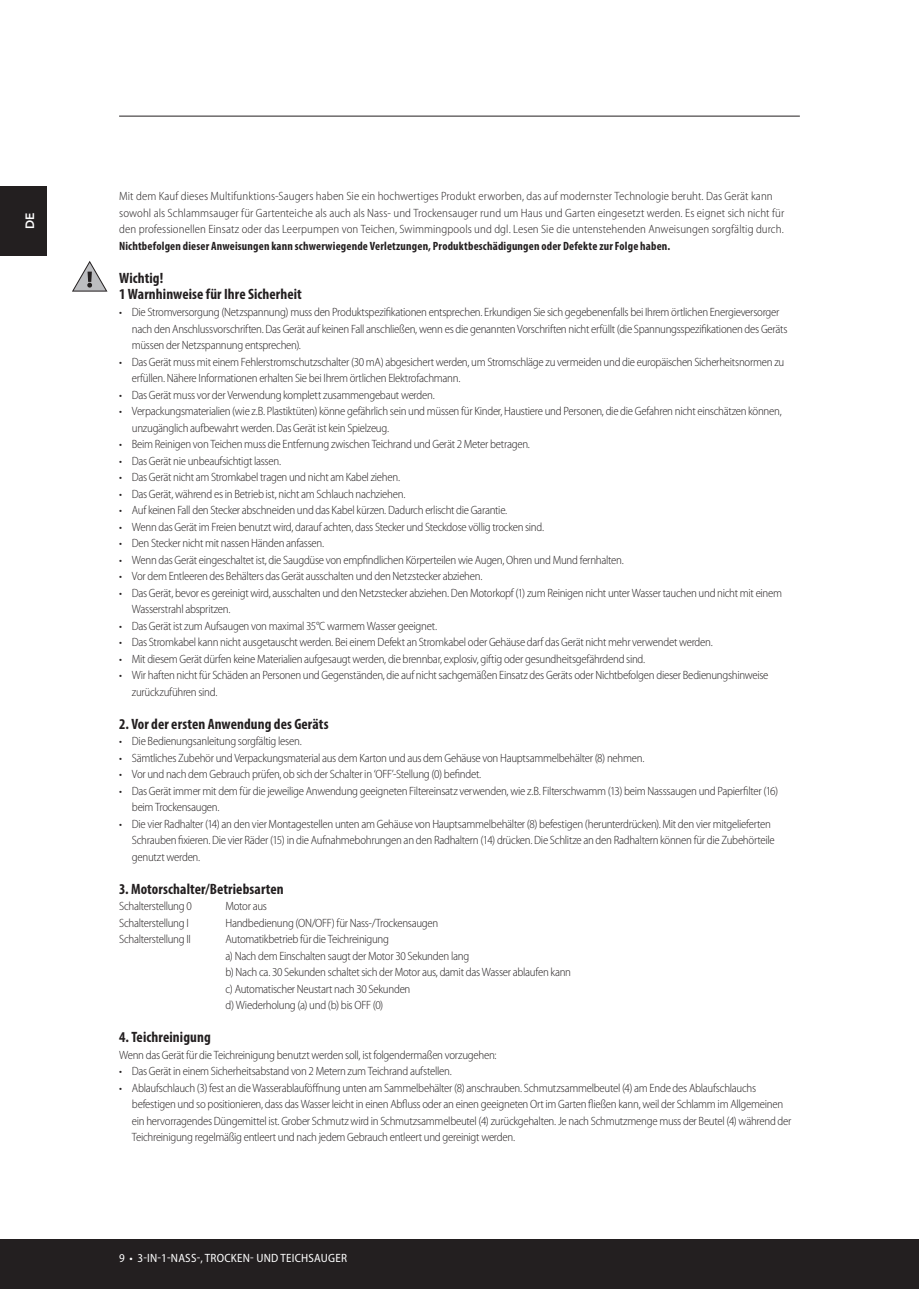
<style>
.page{position:relative;width:919px;height:1289px;background:#fff}
.page>*{position:absolute;margin:0;border:0;box-sizing:border-box;transform-origin:0 0}
.t1{font:700 condensed 15px/16.5px "Myriad Pro";letter-spacing:.005em;color:#231f20}
.t2{font:300 semi-condensed 12px/16.5px "Myriad Pro";letter-spacing:-.025em;color:#231f20}
.t3{font:300 semi-condensed 12px/16.5px "Myriad Pro";letter-spacing:.005em;color:#231f20}
.t4{font:700 condensed 12px "Myriad Pro";letter-spacing:.015em;color:#231f20}
.t5{font:semi-condensed 12px "Myriad Pro";letter-spacing:.02em;color:#fff}
.t6{font:800 12px "Avenir LT Std";color:#fff}
</style>
<div class="page">
<div style="left:0;top:1238px;width:918px;height:50px;background:#231f20"></div>
<hr style="left:119px;top:116px;width:680px;height:1px;background:#231f20">
<div style="left:0;top:186px;width:47px;height:70px;background:#231f20"></div>
<svg style="left:72px;top:261px;width:35px;height:30px"></svg>
<p class="t6" style="left:23px;top:229px;width:18px;rotate:-90deg">DE</p>
<p class="t3" style="left:119px;top:188px;width:666px">Mit dem Kauf dieses Multifunktions-Saugers haben Sie ein hochwertiges Produkt erworben, das auf modernster Technologie beruht. Das Gerät kann sowohl als Schlammsauger für Gartenteiche als auch als Nass- und Trockensauger rund um Haus und Garten eingesetzt werden. Es eignet sich nicht für den professionellen Einsatz oder das Leerpumpen von Teichen, Swimmingpools und dgl. Lesen Sie die untenstehenden Anweisungen sorgfältig durch.</p>
<p class="t4" style="left:119px;top:238px;width:552px">Nichtbefolgen dieser Anweisungen kann schwerwiegende Verletzungen, Produktbeschädigungen oder Defekte zur Folge haben.</p>
<p class="t1" style="left:119px;top:269px;width:184px">Wichtig!<br>1 Warnhinweise für Ihre Sicherheit</p>
<p class="t2" style="left:132px;top:304px;width:657px;text-indent:-13px">• Die Stromversorgung (Netzspannung) muss den Produktspezifikationen entsprechen. Erkundigen Sie sich gegebenenfalls bei Ihrem örtlichen Energieversorger nach den Anschlussvorschriften. Das Gerät auf keinen Fall anschließen, wenn es die genannten Vorschriften nicht erfüllt (die Spannungsspezifikationen des Geräts müssen der Netzspannung entsprechen).</p>
<p class="t2" style="left:132px;top:353px;width:654px;text-indent:-13px">• Das Gerät muss mit einem Fehlerstromschutzschalter (30 mA) abgesichert werden, um Stromschläge zu vermeiden und die europäischen Sicherheitsnormen zu erfüllen. Nähere Informationen erhalten Sie bei Ihrem örtlichen Elektrofachmann.</p>
<p class="t2" style="left:119px;top:386px;width:317px">• Das Gerät muss vor der Verwendung komplett zusammengebaut werden.</p>
<p class="t2" style="left:132px;top:403px;width:651px;text-indent:-13px">• Verpackungsmaterialien (wie z.B. Plastiktüten) könne gefährlich sein und müssen für Kinder, Haustiere und Personen, die die Gefahren nicht einschätzen können, unzugänglich aufbewahrt werden. Das Gerät ist kein Spielzeug.</p>
<p class="t2" style="left:119px;top:436px;width:412px">• Beim Reinigen von Teichen muss die Entfernung zwischen Teichrand und Gerät 2 Meter betragen.</p>
<p class="t2" style="left:119px;top:452px;width:163px">• Das Gerät nie unbeaufsichtigt lassen.</p>
<p class="t2" style="left:119px;top:469px;width:282px">• Das Gerät nicht am Stromkabel tragen und nicht am Kabel ziehen.</p>
<p class="t2" style="left:119px;top:485px;width:288px">• Das Gerät, während es in Betrieb ist, nicht am Schlauch nachziehen.</p>
<p class="t2" style="left:119px;top:502px;width:389px">• Auf keinen Fall den Stecker abschneiden und das Kabel kürzen. Dadurch erlischt die Garantie.</p>
<p class="t2" style="left:119px;top:518px;width:426px">• Wenn das Gerät im Freien benutzt wird, darauf achten, dass Stecker und Steckdose völlig trocken sind.</p>
<p class="t2" style="left:119px;top:535px;width:206px">• Den Stecker nicht mit nassen Händen anfassen.</p>
<p class="t2" style="left:119px;top:551px;width:506px">• Wenn das Gerät eingeschaltet ist, die Saugdüse von empfindlichen Körperteilen wie Augen, Ohren und Mund fernhalten.</p>
<p class="t2" style="left:119px;top:568px;width:365px">• Vor dem Entleeren des Behälters das Gerät ausschalten und den Netzstecker abziehen.</p>
<p class="t2" style="left:132px;top:584px;width:651px;text-indent:-13px">• Das Gerät, bevor es gereinigt wird, ausschalten und den Netzstecker abziehen. Den Motorkopf (1) zum Reinigen nicht unter Wasser tauchen und nicht mit einem<br>Wasserstrahl abspritzen.</p>
<p class="t2" style="left:119px;top:617px;width:319px">• Das Gerät ist zum Aufsaugen von maximal 35°C warmem Wasser geeignet.</p>
<p class="t2" style="left:119px;top:634px;width:595px">• Das Stromkabel kann nicht ausgetauscht werden. Bei einem Defekt an Stromkabel oder Gehäuse darf das Gerät nicht mehr verwendet werden.</p>
<p class="t2" style="left:119px;top:650px;width:527px">• Mit diesem Gerät dürfen keine Materialien aufgesaugt werden, die brennbar, explosiv, giftig oder gesundheitsgefährdend sind.</p>
<p class="t2" style="left:132px;top:667px;width:638px;text-indent:-13px">• Wir haften nicht für Schäden an Personen und Gegenständen, die auf nicht sachgemäßen Einsatz des Geräts oder Nichtbefolgen dieser Bedienungshinweise zurückzuführen sind.</p>
<p class="t1" style="left:119px;top:715px;width:211px">2. Vor der ersten Anwendung des Geräts</p>
<p class="t2" style="left:119px;top:733px;width:184px">• Die Bedienungsanleitung sorgfältig lesen.</p>
<p class="t2" style="left:119px;top:749px;width:526px">• Sämtliches Zubehör und Verpackungsmaterial aus dem Karton und aus dem Gehäuse von Hauptsammelbehälter (8) nehmen.</p>
<p class="t2" style="left:119px;top:766px;width:364px">• Vor und nach dem Gebrauch prüfen, ob sich der Schalter in ‘OFF’-Stellung (0) befindet.</p>
<p class="t2" style="left:132px;top:782px;width:648px;text-indent:-13px">• Das Gerät immer mit dem für die jeweilige Anwendung geeigneten Filtereinsatz verwenden, wie z.B. Filterschwamm (13) beim Nasssaugen und Papierfilter (16) beim Trockensaugen.</p>
<p class="t2" style="left:132px;top:815px;width:644px;text-indent:-13px">• Die vier Radhalter (14) an den vier Montagestellen unten am Gehäuse von Hauptsammelbehälter (8) befestigen (herunterdrücken). Mit den vier mitgelieferten<br>Schrauben fixieren. Die vier Räder (15) in die Aufnahmebohrungen an den Radhaltern (14) drücken. Die Schlitze an den Radhaltern können für die Zubehörteile genutzt werden.</p>
<p class="t1" style="left:119px;top:880px;width:166px">3. Motorschalter/Betriebsarten</p>
<p class="t2" style="left:119px;top:898px;width:74px">Schalterstellung 0</p>
<p class="t2" style="left:225px;top:898px;width:43px">Motor aus</p>
<p class="t2" style="left:119px;top:914px;width:71px">Schalterstellung I</p>
<p class="t2" style="left:225px;top:914px;width:214px">Handbedienung (ON/OFF) für Nass-/Trockensaugen</p>
<p class="t2" style="left:119px;top:931px;width:73px">Schalterstellung II</p>
<p class="t2" style="left:225px;top:931px;width:347px">Automatikbetrieb für die Teichreinigung<br>a) Nach dem Einschalten saugt der Motor 30 Sekunden lang<br>b) Nach ca. 30 Sekunden schaltet sich der Motor aus, damit das Wasser ablaufen kann c) Automatischer Neustart nach 30 Sekunden<br>d) Wiederholung (a) und (b) bis OFF (0)</p>
<p class="t1" style="left:119px;top:1028px;width:93px">4. Teichreinigung</p>
<p class="t2" style="left:119px;top:1046px;width:379px">Wenn das Gerät für die Teichreinigung benutzt werden soll, ist folgendermaßen vorzugehen:</p>
<p class="t2" style="left:119px;top:1063px;width:334px">• Das Gerät in einem Sicherheitsabstand von 2 Metern zum Teichrand aufstellen.</p>
<p class="t2" style="left:132px;top:1079px;width:661px;text-indent:-13px">• Ablaufschlauch (3) fest an die Wasserablauföffnung unten am Sammelbehälter (8) anschrauben. Schmutzsammelbeutel (4) am Ende des Ablaufschlauchs befestigen und so positionieren, dass das Wasser leicht in einen Abfluss oder an einen geeigneten Ort im Garten fließen kann, weil der Schlamm im Allgemeinen ein hervorragendes Düngemittel ist. Grober Schmutz wird in Schmutzsammelbeutel (4) zurückgehalten. Je nach Schmutzmenge muss der Beutel (4) während der Teichreinigung regelmäßig entleert und nach jedem Gebrauch entleert und gereinigt werden.</p>
<p class="t5" style="left:119px;top:1251px;width:229px">9 • 3-IN-1-NASS-, TROCKEN- UND TEICHSAUGER</p>
</div>
